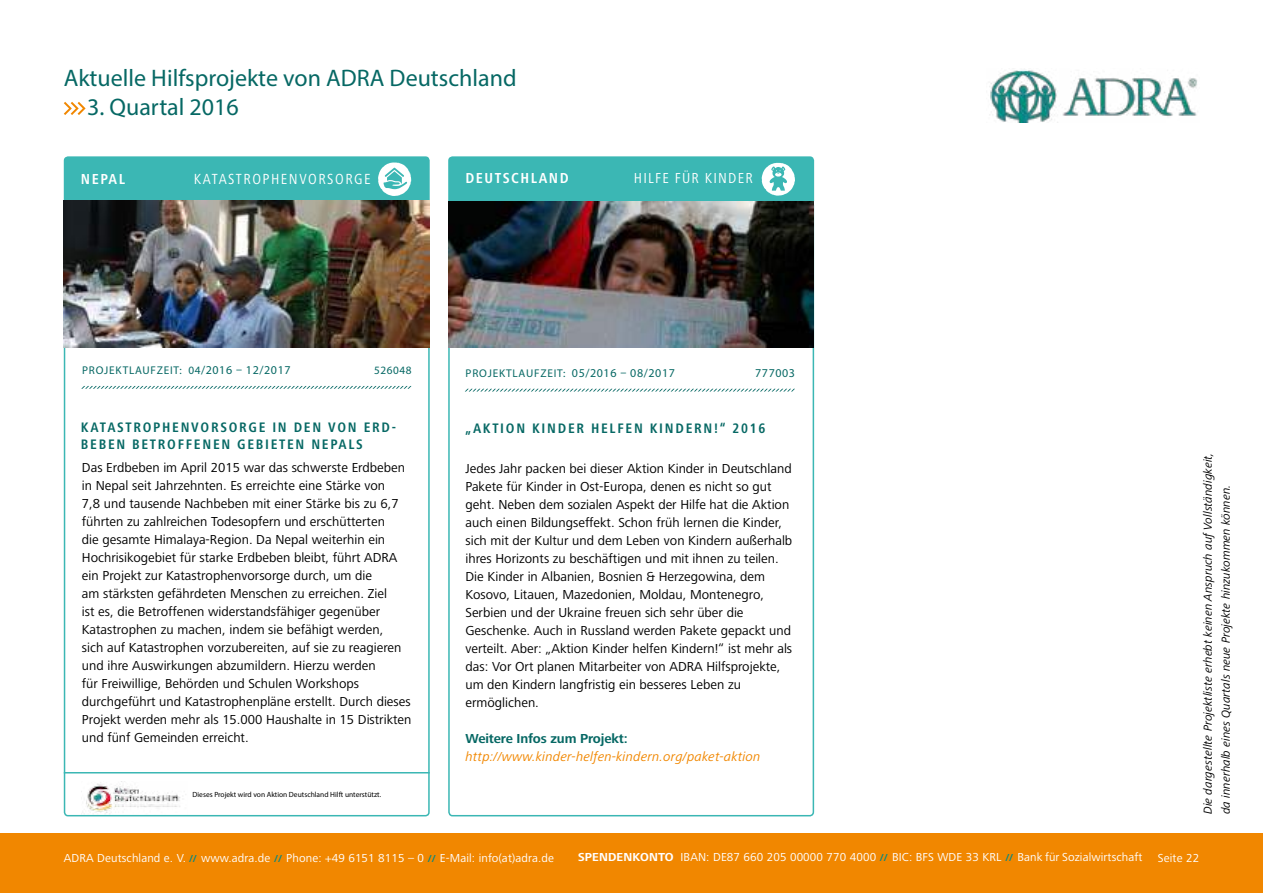
<style>
.page{position:relative;width:1263px;height:893px;background:#fff}
.page>*{position:absolute;margin:0;border:0;box-sizing:border-box;transform-origin:0 0}
.t1{font:24px "Myriad Pro";color:#066864}
.t2{font:condensed 15.15px "Frutiger Next LT";letter-spacing:.1em;color:#fff}
.t3{font:700 condensed 15px "Frutiger Next LT";letter-spacing:.1em;color:#fff}
.t4{font:condensed 15px "Frutiger Next LT";letter-spacing:.08em;color:#fff}
.t5{font:700 condensed 14.25px/16.5px "Frutiger Next LT";letter-spacing:.12em;color:#066864}
.t6{font:13.5px/18px "Frutiger Next LT";color:#000}
.t7{font:italic 13.5px "Frutiger Next LT";letter-spacing:.01em;color:#f18700}
.t8{font:700 13.5px "Frutiger Next LT";letter-spacing:-.01em;color:#066864}
.t9{font:12px "Frutiger Next LT";letter-spacing:.01em;color:#fff}
.t10{font:italic 12px/18px "Frutiger Next LT";color:#000}
.t11{font:12px "Myriad Pro";letter-spacing:.05em;color:#066864}
.t12{font:11.25px "Myriad Pro";letter-spacing:.07em;color:#066864}
.t13{font:7.5px "Myriad Pro";color:#000}
.s1{font-size:12px}
.s2{font-weight:700;font-size:10.5px;color:#008783}
.s3{font-weight:700}
</style>
<div class="page">
<svg style="left:64px;top:102px;width:22px;height:13px"></svg>
<div style="left:0;top:833px;width:1263px;height:60px;background:#f18700"></div>
<svg style="left:81px;top:386px;width:330px;height:3px"></svg>
<div style="left:64px;top:156px;width:366px;height:44px;background:#3bb7b4"></div>
<hr style="left:64px;top:772px;width:366px;height:1px;background:#3bb7b4">
<img style="left:81px;top:781px;width:99px;height:33px">
<img style="left:989px;top:69px;width:208px;height:53px">
<svg style="left:465px;top:389px;width:330px;height:3px"></svg>
<svg style="left:448px;top:156px;width:366px;height:45px;background:#44bab7"></svg>
<img style="left:448px;top:202px;width:366px;height:145px">
<img style="left:64px;top:200px;width:366px;height:147px">
<h1 class="t1" style="left:64px;top:63px;width:454px">Aktuelle Hilfsprojekte von ADRA Deutschland</h1>
<h1 class="t1" style="left:87px;top:92px;width:153px">3. Quartal 2016</h1>
<p class="t3" style="left:81px;top:170px;width:46px">NEPAL</p>
<p class="t2" style="left:194px;top:170px;width:179px">KATASTROPHENVORSORGE</p>
<p class="t3" style="left:465px;top:170px;width:105px">DEUTSCHLAND</p>
<p class="t4" style="left:634px;top:170px;width:120px">HILFE FÜR KINDER</p>
<p class="t12" style="left:82px;top:364px;width:210px">PROJEKTLAUFZEIT: 04<span class="s1">/2016 – 12/2017</span></p>
<p class="t12" style="left:374px;top:364px;width:39px">526048</p>
<p class="t12" style="left:466px;top:366px;width:211px">PROJEKTLAUFZEIT: <span class="s1">05/2016 – 08/2017</span></p>
<p class="t11" style="left:755px;top:365px;width:41px">777003</p>
<p class="t5" style="left:81px;top:419px;width:317px">KATASTROPHENVORSORGE IN DEN VON ERD-<br>BEBEN BETROFFENEN GEBIETEN NEPALS</p>
<p class="t6" style="left:82px;top:458px;width:331px">Das Erdbeben im April 2015 war das schwerste Erdbeben in Nepal seit Jahrzehnten. Es erreichte eine Stärke von<br>7,8 und tausende Nachbeben mit einer Stärke bis zu 6,7 führten zu zahlreichen Todesopfern und erschütterten<br>die gesamte Himalaya-Region. Da Nepal weiterhin ein Hochrisikogebiet für starke Erdbeben bleibt, führt ADRA ein Projekt zur Katastrophenvorsorge durch, um die<br>am stärksten gefährdeten Menschen zu erreichen. Ziel<br>ist es, die Betroffenen widerstandsfähiger gegenüber Katastrophen zu machen, indem sie befähigt werden,<br>sich auf Katastrophen vorzubereiten, auf sie zu reagieren und ihre Auswirkungen abzumildern. Hierzu werden<br>für Freiwillige, Behörden und Schulen Workshops durchgeführt und Katastrophenpläne erstellt. Durch dieses Projekt werden mehr als 15.000 Haushalte in 15 Distrikten und fünf Gemeinden erreicht.</p>
<p class="t13" style="left:193px;top:790px;width:190px">Dieses Projekt wird von Aktion Deutschland Hilft unterstützt.</p>
<p class="t5" style="left:465px;top:420px;width:301px">„AKTION KINDER HELFEN KINDERN!“ 2016</p>
<p class="t6" style="left:465px;top:460px;width:328px">Jedes Jahr packen bei dieser Aktion Kinder in Deutschland Pakete für Kinder in Ost-Europa, denen es nicht so gut geht. Neben dem sozialen Aspekt der Hilfe hat die Aktion auch einen Bildungseffekt. Schon früh lernen die Kinder, sich mit der Kultur und dem Leben von Kindern außerhalb ihres Horizonts zu beschäftigen und mit ihnen zu teilen.<br>Die Kinder in Albanien, Bosnien &amp; Herzegowina, dem Kosovo, Litauen, Mazedonien, Moldau, Montenegro, Serbien und der Ukraine freuen sich sehr über die Geschenke. Auch in Russland werden Pakete gepackt und verteilt. Aber: „Aktion Kinder helfen Kindern!“ ist mehr als das: Vor Ort planen Mitarbeiter von ADRA Hilfsprojekte, um den Kindern langfristig ein besseres Leben zu ermöglichen.</p>
<p class="t8" style="left:465px;top:731px;width:164px">Weitere Infos zum Projekt:</p>
<p class="t7" style="left:465px;top:749px;width:297px">http://www.kinder-helfen-kindern.org/paket-aktion</p>
<p class="t9" style="left:64px;top:851px;width:492px">ADRA Deutschland e. V. <span class="s2">//</span> www.adra.de <span class="s2">//</span> Phone: +49 6151 8115 – 0 <span class="s2">//</span> E-Mail: info(at)adra.de</p>
<p class="t9" style="left:578px;top:850px;width:566px"><span class="s3">SPENDENKONTO</span> IBAN: DE87 660 205 00000 770 4000 <span class="s2">//</span> BIC: BFS WDE 33 KRL <span class="s2">//</span> Bank für Sozialwirtschaft</p>
<p class="t10" style="left:1199px;top:814px;width:364px;rotate:-90deg">Die dargestellte Projektliste erhebt keinen Anspruch auf Vollständigkeit, da innerhalb eines Quartals neue Projekte hinzukommen können.</p>
<p class="t9" style="left:1158px;top:851px;width:43px">Seite 22</p>
</div>
